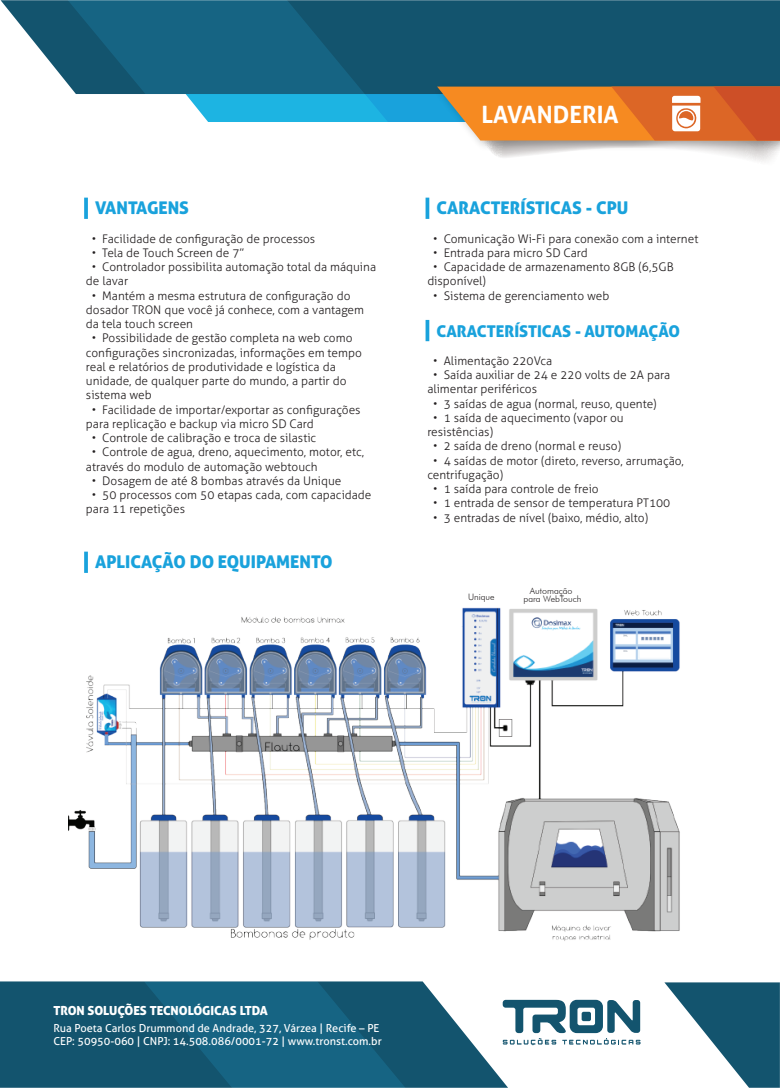
<style>
.page{position:relative;width:780px;height:1088px;background:#fff}
.page>*{position:absolute;margin:0;border:0;box-sizing:border-box;transform-origin:0 0}
.t1{font:700 23.88px "Aller";color:#fff}
.t2{font:17.5px "Aller Display";color:#19a2dc}
.t3{font:16.25px "Aller Display";color:#19a2dc}
.t4{font:12.5px "Aller Display";color:#fff}
.t5{font:300 11.88px/14.2px "Aller";color:#231f20}
.t6{font:11px/13.1px "Aller";color:#fff}
.t7{font:300 8.88px "Futura BT";color:#231f20}
</style>
<div class="page">
<svg style="left:7px;top:9px;width:46px;height:57px"></svg>
<svg style="left:53px;top:0;width:727px;height:122px;background:#236b87"></svg>
<svg style="left:664px;top:982px;width:115px;height:106px"></svg>
<svg style="left:0;top:981px;width:508px;height:107px;fill:#13546e"></svg>
<svg style="left:502px;top:1000px;width:138px;height:45px"></svg>
<img style="left:430px;top:79px;width:350px;height:43px">
<svg style="left:437px;top:87px;width:343px;height:75px"></svg>
<svg style="left:84px;top:198px;width:4px;height:21px"></svg>
<svg style="left:425px;top:198px;width:4px;height:21px"></svg>
<svg style="left:425px;top:320px;width:4px;height:21px"></svg>
<svg style="left:144px;top:981px;width:262px;height:107px;background:#165f7c"></svg>
<img style="left:68px;top:551px;width:612px;height:390px">
<div style="left:513px;top:584px;width:78px;height:23px;background:#fff"></div>
<h2 class="t2" style="left:95px;top:197px;width:95px">VANTAGENS</h2>
<p class="t5" style="left:92px;top:231px;width:225px">• Facilidade de configuração de processos</p>
<p class="t5" style="left:92px;top:245px;width:154px">• Tela de Touch Screen de 7”</p>
<p class="t5" style="left:86px;top:260px;width:291px;text-indent:6px">• Controlador possibilita automação total da máquina de lavar</p>
<p class="t5" style="left:86px;top:288px;width:280px;text-indent:6px">• Mantém a mesma estrutura de configuração do dosador TRON que você já conhece, com a vantagem da tela touch screen</p>
<p class="t5" style="left:86px;top:331px;width:277px;text-indent:6px">• Possibilidade de gestão completa na web como configurações sincronizadas, informações em tempo real e relatórios de produtividade e logística da unidade, de qualquer parte do mundo, a partir do sistema web</p>
<p class="t5" style="left:86px;top:402px;width:276px;text-indent:6px">• Facilidade de importar/exportar as configurações para replicação e backup via micro SD Card</p>
<p class="t5" style="left:92px;top:431px;width:226px">• Controle de calibração e troca de silastic</p>
<p class="t5" style="left:86px;top:445px;width:280px;text-indent:6px">• Controle de agua, dreno, aquecimento, motor, etc, através do modulo de automação webtouch</p>
<p class="t5" style="left:92px;top:473px;width:251px">• Dosagem de até 8 bombas através da Unique</p>
<p class="t5" style="left:86px;top:488px;width:287px;text-indent:6px">• 50 processos com 50 etapas cada, com capacidade para 11 repetições</p>
<h2 class="t2" style="left:95px;top:551px;width:239px">APLICAÇÃO DO EQUIPAMENTO</h2>
<h1 class="t1" style="left:481px;top:100px;width:139px">LAVANDERIA</h1>
<h2 class="t2" style="left:436px;top:197px;width:193px">CARACTERÍSTICAS - CPU</h2>
<p class="t5" style="left:433px;top:231px;width:266px">• Comunicação Wi-Fi para conexão com a internet</p>
<p class="t5" style="left:433px;top:245px;width:156px">• Entrada para micro SD Card</p>
<p class="t5" style="left:427px;top:260px;width:248px;text-indent:6px">• Capacidade de armazenamento 8GB (6,5GB disponível)</p>
<p class="t5" style="left:433px;top:288px;width:178px">• Sistema de gerenciamento web</p>
<h3 class="t3" style="left:436px;top:320px;width:245px">CARACTERÍSTICAS - AUTOMAÇÃO</h3>
<p class="t5" style="left:433px;top:353px;width:120px">• Alimentação 220Vca</p>
<p class="t5" style="left:427px;top:368px;width:244px;text-indent:6px">• Saída auxiliar de 24 e 220 volts de 2A para alimentar periféricos</p>
<p class="t5" style="left:433px;top:396px;width:225px">• 3 saídas de agua (normal, reuso, quente)</p>
<p class="t5" style="left:427px;top:410px;width:198px;text-indent:6px">• 1 saída de aquecimento (vapor ou resistências)</p>
<p class="t5" style="left:433px;top:439px;width:189px">• 2 saída de dreno (normal e reuso)</p>
<p class="t5" style="left:427px;top:453px;width:258px;text-indent:6px">• 4 saídas de motor (direto, reverso, arrumação, centrifugação)</p>
<p class="t5" style="left:433px;top:482px;width:167px">• 1 saída para controle de freio</p>
<p class="t5" style="left:433px;top:496px;width:239px">• 1 entrada de sensor de temperatura PT100</p>
<p class="t5" style="left:433px;top:510px;width:216px">• 3 entradas de nível (baixo, médio, alto)</p>
<p class="t7" style="left:530px;top:585px;width:44px">Automação</p>
<p class="t7" style="left:468px;top:591px;width:28px">Unique</p>
<p class="t7" style="left:523px;top:594px;width:59px">para WebTouch</p>
<p class="t4" style="left:53px;top:1003px;width:216px">TRON SOLUÇÕES TECNOLÓGICAS LTDA</p>
<p class="t6" style="left:53px;top:1021px;width:330px">Rua Poeta Carlos Drummond de Andrade, 327, Várzea | Recife – PE<br>CEP: 50950-060 | CNPJ: 14.508.086/0001-72 | www.tronst.com.br</p>
</div>
